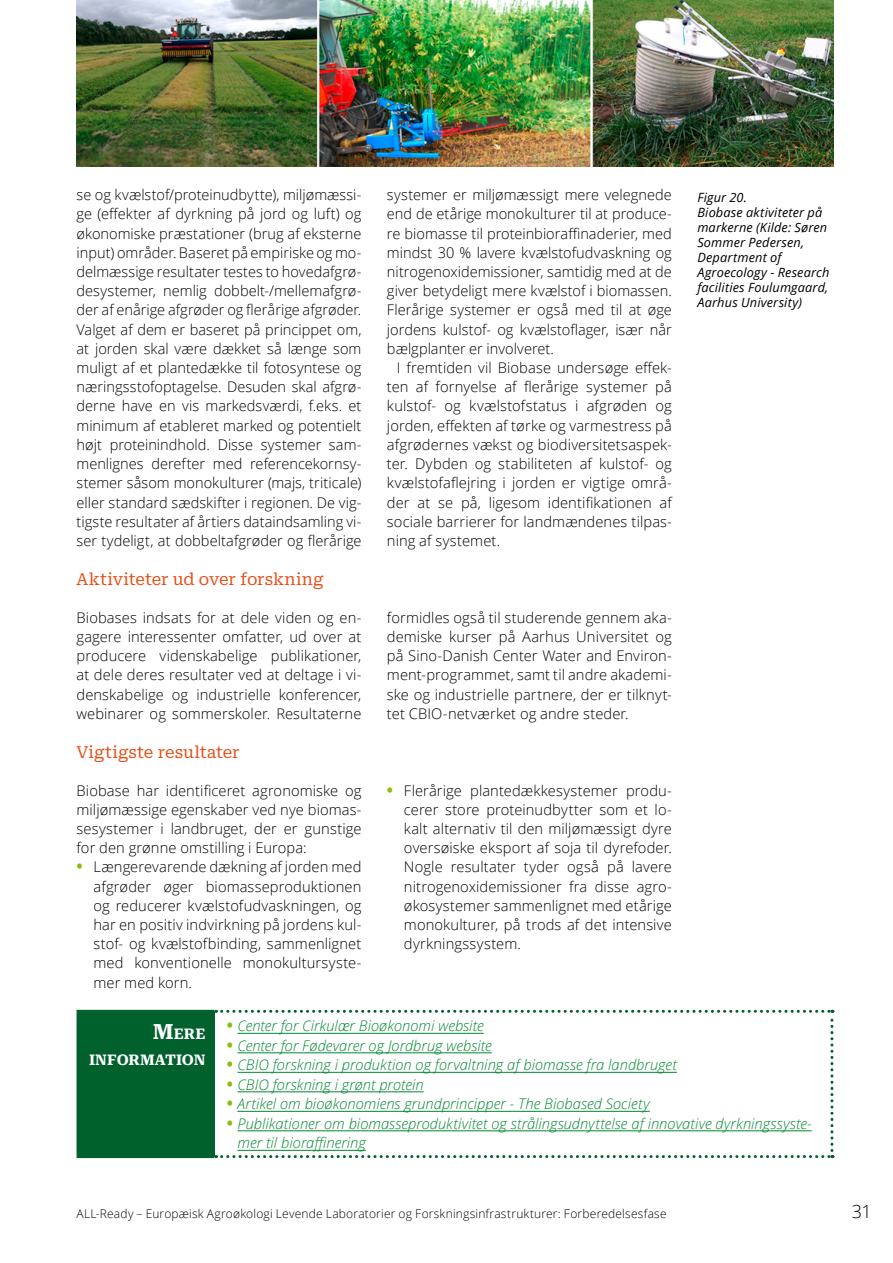
<style>
.page{position:relative;width:893px;height:1263px;background:#fff}
.page>*{position:absolute;margin:0;border:0;box-sizing:border-box;transform-origin:0 0}
.t1{font:300 18px "Open Sans";color:#000}
.t2{font:16.5px "Roboto Serif";color:#eb4a11}
.t3{font:300 14.7px/19.2px "Open Sans";letter-spacing:.005em;color:#000;text-align:justify}
.t4{font:italic 300 14.7px/19.5px "Open Sans";color:#008930}
.t5{font:700 14.7px/25.5px "Roboto Serif";color:#fff;text-align:right}
.t6{font:italic 12.75px/15px "Open Sans";letter-spacing:.01em;color:#000}
.t7{font:300 12px "Open Sans";letter-spacing:.015em;color:#000}
.s1{font-weight:700;font-size:16.5px;color:#8bbd0d}
.s2{font-size:21px}
.s3{font-weight:700;font-style:normal;font-size:16.5px;color:#8bbd0d}
</style>
<div class="page">
<img style="left:77px;top:0;width:756px;height:167px">
<div style="left:78px;top:1011px;width:136px;height:145px;background:#00612d"></div>
<hr style="left:77px;top:1010px;width:137px;height:3px;background:#00612d">
<hr style="left:77px;top:1013px;width:3px;height:142px;background:#00612d">
<hr style="left:77px;top:1155px;width:137px;height:3px;background:#00612d">
<svg style="left:216px;top:1010px;width:617px;height:148px"></svg>
<hr style="left:237px;top:1033px;width:247px;height:1px;background:#008930">
<hr style="left:237px;top:1052px;width:255px;height:1px;background:#008930">
<hr style="left:237px;top:1072px;width:440px;height:1px;background:#008930">
<hr style="left:237px;top:1091px;width:187px;height:1px;background:#008930">
<hr style="left:237px;top:1111px;width:413px;height:1px;background:#008930">
<hr style="left:237px;top:1130px;width:575px;height:1px;background:#008930">
<hr style="left:237px;top:1150px;width:129px;height:1px;background:#008930">
<p class="t3" style="left:77px;top:185px;width:286px">se og kvælstof/proteinudbytte), miljømæssi&shy;ge (effekter af dyrkning på jord og luft) og økonomiske præstationer (brug af eksterne input) områder. Baseret på empiriske og mo&shy;delmæssige resultater testes to hovedafgrø&shy;desystemer, nemlig dobbelt-/mellemafgrø&shy;der af enårige afgrøder og flerårige afgrøder.<br>Valget af dem er baseret på princippet om, at jorden skal være dækket så længe som muligt af et plantedække til fotosyntese og næringsstofoptagelse. Desuden skal afgrø&shy;derne have en vis markedsværdi, f.eks. et minimum af etableret marked og potentielt højt proteinindhold. Disse systemer sam&shy;menlignes derefter med referencekornsy&shy;stemer såsom monokulturer (majs, triticale) eller standard sædskifter i regionen. De vig&shy;tigste resultater af årtiers dataindsamling vi&shy;ser tydeligt, at dobbeltafgrøder og flerårige</p>
<p class="t3" style="left:387px;top:185px;width:286px">systemer er miljømæssigt mere velegnede end de etårige monokulturer til at produce&shy;re biomasse til proteinbioraffinaderier, med mindst 30 % lavere kvælstofudvaskning og nitrogenoxidemissioner, samtidig med at de giver betydeligt mere kvælstof i biomassen.<br>Flerårige systemer er også med til at øge jordens kulstof- og kvælstoflager, især når bælgplanter er involveret.</p>
<p class="t3" style="left:387px;top:358px;width:286px;text-indent:10px">I fremtiden vil Biobase undersøge effek&shy;ten af fornyelse af flerårige systemer på kulstof- og kvælstofstatus i afgrøden og jorden, effekten af tørke og varmestress på afgrødernes vækst og biodiversitetsaspek&shy;ter. Dybden og stabiliteten af kulstof- og kvælstofaflejring i jorden er vigtige områ&shy;der at se på, ligesom identifikationen af sociale barrierer for landmændenes tilpas&shy;ning af systemet.</p>
<p class="t2" style="left:77px;top:566px;width:248px">Aktiviteter ud over forskning</p>
<p class="t3" style="left:77px;top:607px;width:286px">Biobases indsats for at dele viden og en&shy;gagere interessenter omfatter, ud over at producere videnskabelige publikationer, at dele deres resultater ved at deltage i vi&shy;denskabelige og industrielle konferencer, webinarer og sommerskoler. Resultaterne</p>
<p class="t3" style="left:387px;top:607px;width:286px">formidles også til studerende gennem aka&shy;demiske kurser på Aarhus Universitet og på Sino-Danish Center Water and Environ&shy;ment-programmet, samt til andre akademi&shy;ske og industrielle partnere, der er tilknyt&shy;tet CBIO-netværket og andre steder.</p>
<p class="t2" style="left:77px;top:739px;width:165px">Vigtigste resultater</p>
<p class="t3" style="left:77px;top:780px;width:286px">Biobase har identificeret agronomiske og miljømæssige egenskaber ved nye biomas&shy;sesystemer i landbruget, der er gunstige for den grønne omstilling i Europa:</p>
<p class="t3" style="left:94px;top:857px;width:269px;text-indent:-17px"><span class="s1">•</span> Længerevarende dækning af jorden med afgrøder øger biomasseproduktionen og reducerer kvælstofudvaskningen, og har en positiv indvirkning på jordens kul&shy;stof- og kvælstofbinding, sammenlignet med konventionelle monokultursyste&shy;mer med korn.</p>
<p class="t3" style="left:404px;top:780px;width:269px;text-indent:-17px"><span class="s1">•</span> Flerårige plantedækkesystemer produ&shy;cerer store proteinudbytter som et lo&shy;kalt alternativ til den miljømæssigt dyre oversøiske eksport af soja til dyrefoder.<br>Nogle resultater tyder også på lavere nitrogenoxidemissioner fra disse agro&shy;økosystemer sammenlignet med etårige monokulturer, på trods af det intensive dyrkningssystem.</p>
<p class="t6" style="left:697px;top:190px;width:134px">Figur 20.<br>Biobase aktiviteter på markerne (Kilde: Søren<br>Sommer Pedersen,<br>Department of<br>Agroecology - Research facilities Foulumgaard,<br>Aarhus University)</p>
<p class="t5" style="left:89px;top:1020px;width:118px"><span class="s2">M</span>ERE<br>INFORMATION</p>
<p class="t4" style="left:227px;top:1015px;width:258px"><span class="s3">•</span> Center for Cirkulær Bioøkonomi website</p>
<p class="t4" style="left:227px;top:1035px;width:266px"><span class="s3">•</span> Center for Fødevarer og Jordbrug website</p>
<p class="t4" style="left:227px;top:1054px;width:451px"><span class="s3">•</span> CBIO forskning i produktion og forvaltning af biomasse fra landbruget</p>
<p class="t4" style="left:227px;top:1074px;width:198px"><span class="s3">•</span> CBIO forskning i grønt protein</p>
<p class="t4" style="left:227px;top:1093px;width:424px"><span class="s3">•</span> Artikel om bioøkonomiens grundprincipper - The Biobased Society</p>
<p class="t4" style="left:237px;top:1113px;width:576px;text-indent:-11px"><span class="s3">•</span> Publikationer om biomasseproduktivitet og strålingsudnyttelse af innovative dyrkningssyste&shy;mer til bioraffinering</p>
<p class="t7" style="left:77px;top:1205px;width:592px">ALL-Ready – Europæisk Agroøkologi Levende Laboratorier og Forskningsinfrastrukturer: Forberedelsesfase</p>
<p class="t1" style="left:852px;top:1199px;width:21px">31</p>
</div>
